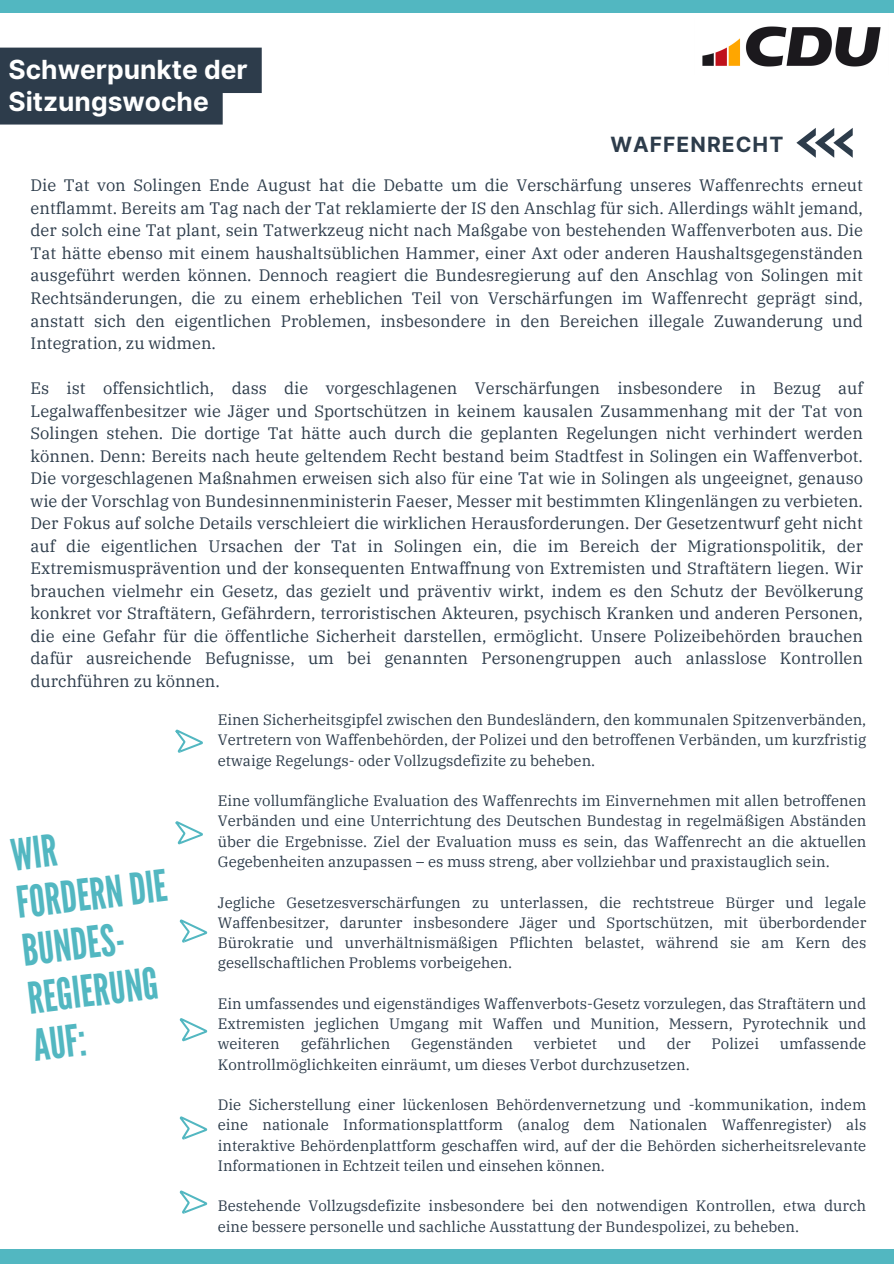
<style>
.page{position:relative;width:894px;height:1264px;background:#fff}
.page>*{position:absolute;margin:0;border:0;box-sizing:border-box;transform-origin:0 0}
.t1{font:43.5px/47.8px "League Gothic";color:#52b7c1}
.t2{font:700 26.4px/31.5px "Inter";color:#fff}
.t3{font:700 21px "Inter";letter-spacing:.05em;color:#2d3c4b}
.t4{font:16.5px/22.5px "IBM Plex Serif";color:#2d3c4b;text-align:justify}
.t5{font:15px/20.2px "IBM Plex Serif";color:#2d3c4b;text-align:justify}
</style>
<div class="page">
<img style="left:702px;top:26px;width:179px;height:41px">
<div style="left:0;top:0;width:893px;height:12px;background:#52b7c1"></div>
<div style="left:0;top:1249px;width:893px;height:14px;background:#52b7c1"></div>
<div style="left:0;top:48px;width:262px;height:76px;background:#2d3c4b"></div>
<svg style="left:796px;top:128px;width:56px;height:30px"></svg>
<svg style="left:179px;top:919px;width:28px;height:23px"></svg>
<svg style="left:179px;top:1018px;width:28px;height:23px"></svg>
<svg style="left:179px;top:1116px;width:28px;height:23px"></svg>
<svg style="left:179px;top:1190px;width:28px;height:23px"></svg>
<svg style="left:175px;top:821px;width:28px;height:23px"></svg>
<svg style="left:175px;top:729px;width:28px;height:23px"></svg>
<p class="t2" style="left:9px;top:54px;width:241px">Schwerpunkte der<br>Sitzungswoche</p>
<h3 class="t3" style="left:610px;top:132px;width:174px">WAFFENRECHT</h3>
<p class="t4" style="left:31px;top:174px;width:833px">Die Tat von Solingen Ende August hat die Debatte um die Verschärfung unseres Waffenrechts erneut entflammt. Bereits am Tag nach der Tat reklamierte der IS den Anschlag für sich. Allerdings wählt jemand, der solch eine Tat plant, sein Tatwerkzeug nicht nach Maßgabe von bestehenden Waffenverboten aus. Die Tat hätte ebenso mit einem haushaltsüblichen Hammer, einer Axt oder anderen Haushaltsgegenständen ausgeführt werden können. Dennoch reagiert die Bundesregierung auf den Anschlag von Solingen mit Rechtsänderungen, die zu einem erheblichen Teil von Verschärfungen im Waffenrecht geprägt sind, anstatt sich den eigentlichen Problemen, insbesondere in den Bereichen illegale Zuwanderung und Integration, zu widmen.</p>
<p class="t4" style="left:31px;top:376px;width:833px">Es ist offensichtlich, dass die vorgeschlagenen Verschärfungen insbesondere in Bezug auf Legalwaffenbesitzer wie Jäger und Sportschützen in keinem kausalen Zusammenhang mit der Tat von Solingen stehen. Die dortige Tat hätte auch durch die geplanten Regelungen nicht verhindert werden können. Denn: Bereits nach heute geltendem Recht bestand beim Stadtfest in Solingen ein Waffenverbot.<br>Die vorgeschlagenen Maßnahmen erweisen sich also für eine Tat wie in Solingen als ungeeignet, genauso wie der Vorschlag von Bundesinnenministerin Faeser, Messer mit bestimmten Klingenlängen zu verbieten.<br>Der Fokus auf solche Details verschleiert die wirklichen Herausforderungen. Der Gesetzentwurf geht nicht auf die eigentlichen Ursachen der Tat in Solingen ein, die im Bereich der Migrationspolitik, der Extremismusprävention und der konsequenten Entwaffnung von Extremisten und Straftätern liegen. Wir brauchen vielmehr ein Gesetz, das gezielt und präventiv wirkt, indem es den Schutz der Bevölkerung konkret vor Straftätern, Gefährdern, terroristischen Akteuren, psychisch Kranken und anderen Personen, die eine Gefahr für die öffentliche Sicherheit darstellen, ermöglicht. Unsere Polizeibehörden brauchen dafür ausreichende Befugnisse, um bei genannten Personengruppen auch anlasslose Kontrollen durchführen zu können.</p>
<p class="t5" style="left:218px;top:709px;width:649px">Einen Sicherheitsgipfel zwischen den Bundesländern, den kommunalen Spitzenverbänden, Vertretern von Waffenbehörden, der Polizei und den betroffenen Verbänden, um kurzfristig etwaige Regelungs- oder Vollzugsdefizite zu beheben.</p>
<p class="t5" style="left:218px;top:790px;width:649px">Eine vollumfängliche Evaluation des Waffenrechts im Einvernehmen mit allen betroffenen Verbänden und eine Unterrichtung des Deutschen Bundestag in regelmäßigen Abständen über die Ergebnisse. Ziel der Evaluation muss es sein, das Waffenrecht an die aktuellen Gegebenheiten anzupassen – es muss streng, aber vollziehbar und praxistauglich sein.</p>
<h1 class="t5" style="left:218px;top:891px;width:649px">Jegliche Gesetzesverschärfungen zu unterlassen, die rechtstreue Bürger und legale Waffenbesitzer, darunter insbesondere Jäger und Sportschützen, mit überbordender Bürokratie und unverhältnismäßigen Pflichten belastet, während sie am Kern des gesellschaftlichen Problems vorbeigehen.</h1>
<p class="t5" style="left:218px;top:993px;width:649px">Ein umfassendes und eigenständiges Waffenverbots-Gesetz vorzulegen, das Straftätern und Extremisten jeglichen Umgang mit Waffen und Munition, Messern, Pyrotechnik und weiteren</p>
<p class="t1" style="left:7px;top:833px;width:154px;rotate:-7deg">WIR<br>FORDERNDIE<br>BUNDES-<br>REGIERUNG<br>AUF:</p>
<p class="t5" style="left:301px;top:1033px;width:91px">gefährlichen</p>
<p class="t5" style="left:411px;top:1033px;width:103px">Gegenständen</p>
<p class="t5" style="left:534px;top:1033px;width:65px">verbietet</p>
<p class="t5" style="left:617px;top:1033px;width:29px">und</p>
<p class="t5" style="left:666px;top:1033px;width:25px">der</p>
<p class="t5" style="left:711px;top:1033px;width:49px">Polizei</p>
<p class="t5" style="left:779px;top:1033px;width:88px">umfassende</p>
<p class="t5" style="left:218px;top:1053px;width:473px">Kontrollmöglichkeiten einräumt, um dieses Verbot durchzusetzen.</p>
<p class="t5" style="left:218px;top:1094px;width:649px">Die Sicherstellung einer lückenlosen Behördenvernetzung und -kommunikation, indem eine nationale Informationsplattform (analog dem Nationalen Waffenregister) als interaktive Behördenplattform geschaffen wird, auf der die Behörden sicherheitsrelevante Informationen in Echtzeit teilen und einsehen können.</p>
<p class="t5" style="left:218px;top:1195px;width:649px">Bestehende Vollzugsdefizite insbesondere bei den notwendigen Kontrollen, etwa durch eine bessere personelle und sachliche Ausstattung der Bundespolizei, zu beheben.</p>
</div>
